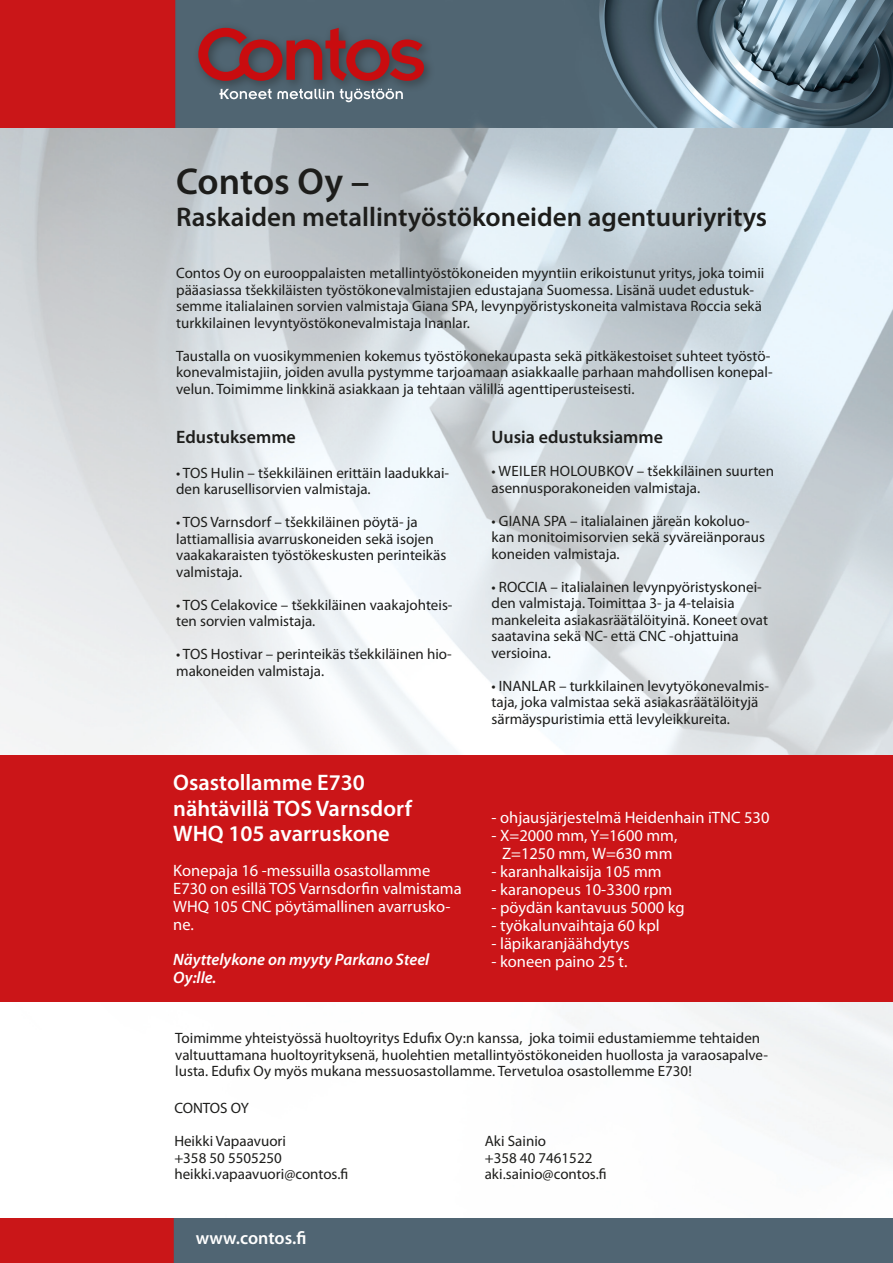
<style>
.page{position:relative;width:893px;height:1263px;background:#fff}
.page>*{position:absolute;margin:0;border:0;box-sizing:border-box;transform-origin:0 0}
.t1{font:600 37.5px "Myriad Pro";color:#1d1d1b}
.t2{font:600 27px "Myriad Pro";color:#1d1d1b}
.t3{font:600 22.5px/25.5px "Myriad Pro";color:#fff}
.t4{font:600 18px "Myriad Pro";color:#1d1d1b}
.t5{font:600 18px "Myriad Pro";color:#fff}
.t6{font:16.5px/18px "Myriad Pro";color:#fff}
.t7{font:italic 600 16.5px/18px "Myriad Pro";color:#fff}
.t8{font:15px/16.5px "Myriad Pro";color:#1d1d1b}
</style>
<div class="page">
<img style="left:0;top:128px;width:893px;height:1134px">
<div style="left:0;top:755px;width:893px;height:246px;background:#cb1518"></div>
<img style="left:0;top:0;width:893px;height:128px">
<svg style="left:219px;top:93px;width:184px;height:9px;background:#82919a"></svg>
<div style="left:192px;top:22px;width:244px;height:71px;background:#1d1d1b;opacity:.45"></div>
<svg style="left:198px;top:28px;width:226px;height:53px;background:#7d3b43"></svg>
<p class="t1" style="left:176px;top:161px;width:195px">Contos Oy –</p>
<p class="t2" style="left:176px;top:202px;width:592px">Raskaiden metallintyöstökoneiden agentuuriyritys</p>
<p class="t8" style="left:176px;top:265px;width:590px">Contos Oy on eurooppalaisten metallintyöstökoneiden myyntiin erikoistunut yritys, joka toimii pääasiassa tšekkiläisten työstökonevalmistajien edustajana Suomessa. Lisänä uudet edustuk&shy;semme italialainen sorvien valmistaja Giana SPA, levynpyöristyskoneita valmistava Roccia sekä turkkilainen levyntyöstökonevalmistaja Inanlar.</p>
<p class="t8" style="left:176px;top:348px;width:598px">Taustalla on vuosikymmenien kokemus työstökonekaupasta sekä pitkäkestoiset suhteet työstö&shy;konevalmistajiin, joiden avulla pystymme tarjoamaan asiakkaalle parhaan mahdollisen konepal&shy;velun. Toimimme linkkinä asiakkaan ja tehtaan välillä agenttiperusteisesti.</p>
<p class="t4" style="left:176px;top:427px;width:121px">Edustuksemme</p>
<p class="t8" style="left:176px;top:465px;width:274px">• TOS Hulin – tšekkiläinen erittäin laadukkai&shy;den karusellisorvien valmistaja.</p>
<p class="t8" style="left:176px;top:514px;width:272px">• TOS Varnsdorf – tšekkiläinen pöytä- ja lattiamallisia avarruskoneiden sekä isojen vaakakaraisten työstökeskusten perinteikäs valmistaja.</p>
<p class="t8" style="left:176px;top:597px;width:278px">• TOS Celakovice – tšekkiläinen vaakajohteis&shy;ten sorvien valmistaja.</p>
<p class="t8" style="left:176px;top:646px;width:277px">• TOS Hostivar – perinteikäs tšekkiläinen hio&shy;makoneiden valmistaja.</p>
<p class="t3" style="left:173px;top:770px;width:193px">Osastollamme E730</p>
<p class="t3" style="left:173px;top:796px;width:240px">nähtävillä TOS Varnsdorf<br>WHQ 105 avarruskone</p>
<p class="t6" style="left:173px;top:862px;width:290px">Konepaja 16 -messuilla osastollamme<br>E730 on esillä TOS Varnsdorfin valmistama<br>WHQ 105 CNC pöytämallinen avarrusko&shy;ne.</p>
<p class="t7" style="left:173px;top:950px;width:258px">Näyttelykone on myyty Parkano Steel<br>Oy:lle.</p>
<p class="t4" style="left:492px;top:427px;width:173px">Uusia edustuksiamme</p>
<p class="t8" style="left:492px;top:463px;width:284px">• WEILER HOLOUBKOV – tšekkiläinen suurten asennusporakoneiden valmistaja.</p>
<p class="t8" style="left:492px;top:513px;width:275px">• GIANA SPA – italialainen järeän kokoluo&shy;kan monitoimisorvien sekä syväreiänporaus koneiden valmistaja.</p>
<p class="t8" style="left:492px;top:579px;width:278px">• ROCCIA – italialainen levynpyöristyskonei&shy;den valmistaja. Toimittaa 3- ja 4-telaisia mankeleita asiakasräätälöityinä. Koneet ovat saatavina sekä NC- että CNC -ohjattuina versioina.</p>
<p class="t8" style="left:492px;top:678px;width:279px">• INANLAR – turkkilainen levytyökonevalmis&shy;taja, joka valmistaa sekä asiakasräätälöityjä särmäyspuristimia että levyleikkureita.</p>
<p class="t6" style="left:492px;top:809px;width:279px">- ohjausjärjestelmä Heidenhain iTNC 530</p>
<p class="t6" style="left:492px;top:827px;width:187px">- X=2000 mm, Y=1600 mm,</p>
<p class="t6" style="left:502px;top:845px;width:172px">Z=1250 mm, W=630 mm</p>
<p class="t6" style="left:492px;top:863px;width:172px">- karanhalkaisija 105 mm</p>
<p class="t6" style="left:492px;top:881px;width:182px">- karanopeus 10-3300 rpm</p>
<p class="t6" style="left:492px;top:899px;width:195px">- pöydän kantavuus 5000 kg</p>
<p class="t6" style="left:492px;top:917px;width:170px">- työkalunvaihtaja 60 kpl</p>
<p class="t6" style="left:492px;top:935px;width:140px">- läpikaranjäähdytys</p>
<p class="t6" style="left:492px;top:953px;width:137px">- koneen paino 25 t.</p>
<p class="t8" style="left:175px;top:1030px;width:594px">Toimimme yhteistyössä huoltoyritys Edufix Oy:n kanssa, joka toimii edustamiemme tehtaiden valtuuttamana huoltoyrityksenä, huolehtien metallintyöstökoneiden huollosta ja varaosapalve&shy;lusta. Edufix Oy myös mukana messuosastollamme. Tervetuloa osastollemme E730!</p>
<p class="t8" style="left:174px;top:1100px;width:76px">CONTOS OY</p>
<p class="t8" style="left:174px;top:1133px;width:113px">Heikki Vapaavuori</p>
<p class="t8" style="left:174px;top:1150px;width:109px">+358 50 5505250</p>
<p class="t8" style="left:174px;top:1166px;width:176px">heikki.vapaavuori@contos.fi</p>
<p class="t5" style="left:196px;top:1228px;width:112px">www.contos.fi</p>
<p class="t8" style="left:485px;top:1133px;width:63px">Aki Sainio</p>
<p class="t8" style="left:485px;top:1150px;width:109px">+358 40 7461522</p>
<p class="t8" style="left:485px;top:1166px;width:123px">aki.sainio@contos.fi</p>
</div>
